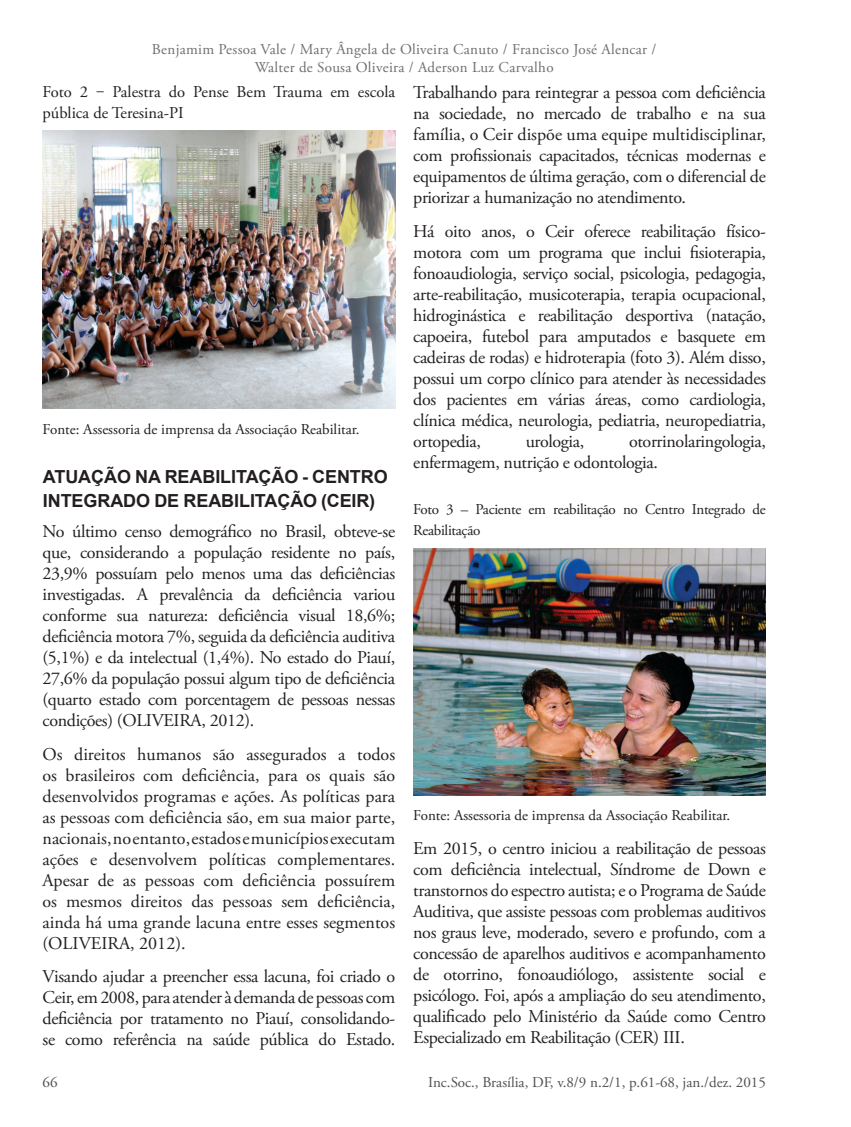
<style>
.page{position:relative;width:851px;height:1127px;background:#fff}
.page>*{position:absolute;margin:0;border:0;box-sizing:border-box;transform-origin:0 0}
.Corpo_de_Texto{font:18px/21px "Adobe Garamond Pro";letter-spacing:-.02em;color:#231f20;text-align:justify}
.Ci_Inf__Seção_de_art{font:700 18px/24px "Arial";letter-spacing:-.005em;color:#231f20}
.Ci_Inf__Título_image{font:16.5px/21px "Adobe Garamond Pro";color:#231f20}
.t1{font:15px/18px "Adobe Garamond Pro";letter-spacing:.02em;color:#6d6f71;text-align:center}
.Fonte{font:15px "Adobe Garamond Pro";color:#231f20}
.Ci_Inf__Título_image-2{font:15px/21px "Adobe Garamond Pro";letter-spacing:-.02em;color:#231f20}
.t2{font:15px "Adobe Garamond Pro";color:#535050}
</style>
<div class="page">
<img style="left:42px;top:131px;width:353px;height:277px">
<img style="left:413px;top:548px;width:352px;height:247px">
<p class="t1" style="left:152px;top:41px;width:506px">Benjamim Pessoa Vale / Mary Ângela de Oliveira Canuto / Francisco José Alencar /<br>Walter de Sousa Oliveira / Aderson Luz Carvalho</p>
<p class="Ci_Inf__Título_image" style="left:43px;top:82px;width:354px">Foto 2 ‒ Palestra do Pense Bem Trauma em escola pública de Teresina-PI</p>
<p class="Corpo_de_Texto" style="left:413px;top:83px;width:354px">Trabalhando para reintegrar a pessoa com deficiência na sociedade, no mercado de trabalho e na sua família, o Ceir dispõe uma equipe multidisciplinar, com profissionais capacitados, técnicas modernas e equipamentos de última geração, com o diferencial de priorizar a humanização no atendimento.</p>
<p class="Corpo_de_Texto" style="left:413px;top:221px;width:354px">Há oito anos, o Ceir oferece reabilitação físico&shy;motora com um programa que inclui fisioterapia, fonoaudiologia, serviço social, psicologia, pedagogia, arte-reabilitação, musicoterapia, terapia ocupacional, hidroginástica e reabilitação desportiva (natação, capoeira, futebol para amputados e basquete em cadeiras de rodas) e hidroterapia (foto 3). Além disso, possui um corpo clínico para atender às necessidades dos pacientes em várias áreas, como cardiologia, clínica médica, neurologia, pediatria, neuropediatria, ortopedia,</p>
<p class="Fonte" style="left:43px;top:420px;width:318px">Fonte: Assessoria de imprensa da Associação Reabilitar.</p>
<p class="Ci_Inf__Seção_de_art" style="left:43px;top:465px;width:346px">ATUAÇÃO NA REABILITAÇÃO - CENTRO<br>INTEGRADO DE REABILITAÇÃO (CEIR)</p>
<p class="Corpo_de_Texto" style="left:43px;top:521px;width:354px">No último censo demográfico no Brasil, obteve-se que, considerando a população residente no país, 23,9% possuíam pelo menos uma das deficiências investigadas. A prevalência da deficiência variou conforme sua natureza: deficiência visual 18,6%; deficiência motora 7%, seguida da deficiência auditiva (5,1%) e da intelectual (1,4%). No estado do Piauí, 27,6% da população possui algum tipo de deficiência (quarto estado com porcentagem de pessoas nessas condições) (OLIVEIRA, 2012).</p>
<p class="Corpo_de_Texto" style="left:43px;top:744px;width:354px">Os direitos humanos são assegurados a todos os brasileiros com deficiência, para os quais são desenvolvidos programas e ações. As políticas para as pessoas com deficiência são, em sua maior parte, nacionais, no entanto, estados e municípios executam ações e desenvolvem políticas complementares.<br>Apesar de as pessoas com deficiência possuírem os mesmos direitos das pessoas sem deficiência, ainda há uma grande lacuna entre esses segmentos (OLIVEIRA, 2012).</p>
<p class="Corpo_de_Texto" style="left:43px;top:967px;width:354px">Visando ajudar a preencher essa lacuna, foi criado o Ceir, em 2008, para atender à demanda de pessoas com deficiência por tratamento no Piauí, consolidando&shy;se como referência na saúde pública do Estado.</p>
<p class="Corpo_de_Texto" style="left:413px;top:431px;width:354px;text-indent:216px">otorrinolaringologia, enfermagem, nutrição e odontologia.</p>
<p class="Ci_Inf__Título_image-2" style="left:413px;top:500px;width:354px">Foto 3 – Paciente em reabilitação no Centro Integrado de<br>Reabilitação</p>
<p class="Corpo_de_Texto" style="left:525px;top:431px;width:60px">urologia,</p>
<p class="Fonte" style="left:413px;top:807px;width:318px">Fonte: Assessoria de imprensa da Associação Reabilitar.</p>
<p class="Corpo_de_Texto" style="left:413px;top:839px;width:354px">Em 2015, o centro iniciou a reabilitação de pessoas com deficiência intelectual, Síndrome de Down e transtornos do espectro autista; e o Programa de Saúde Auditiva, que assiste pessoas com problemas auditivos nos graus leve, moderado, severo e profundo, com a concessão de aparelhos auditivos e acompanhamento de otorrino, fonoaudiólogo, assistente social e psicólogo. Foi, após a ampliação do seu atendimento, qualificado pelo Ministério da Saúde como Centro Especializado em Reabilitação (CER) III.</p>
<p class="t2" style="left:43px;top:1073px;width:16px">66</p>
<p class="t2" style="left:428px;top:1073px;width:339px">Inc.Soc., Brasília, DF, v.8/9 n.2/1, p.61-68, jan./dez. 2015</p>
</div>
